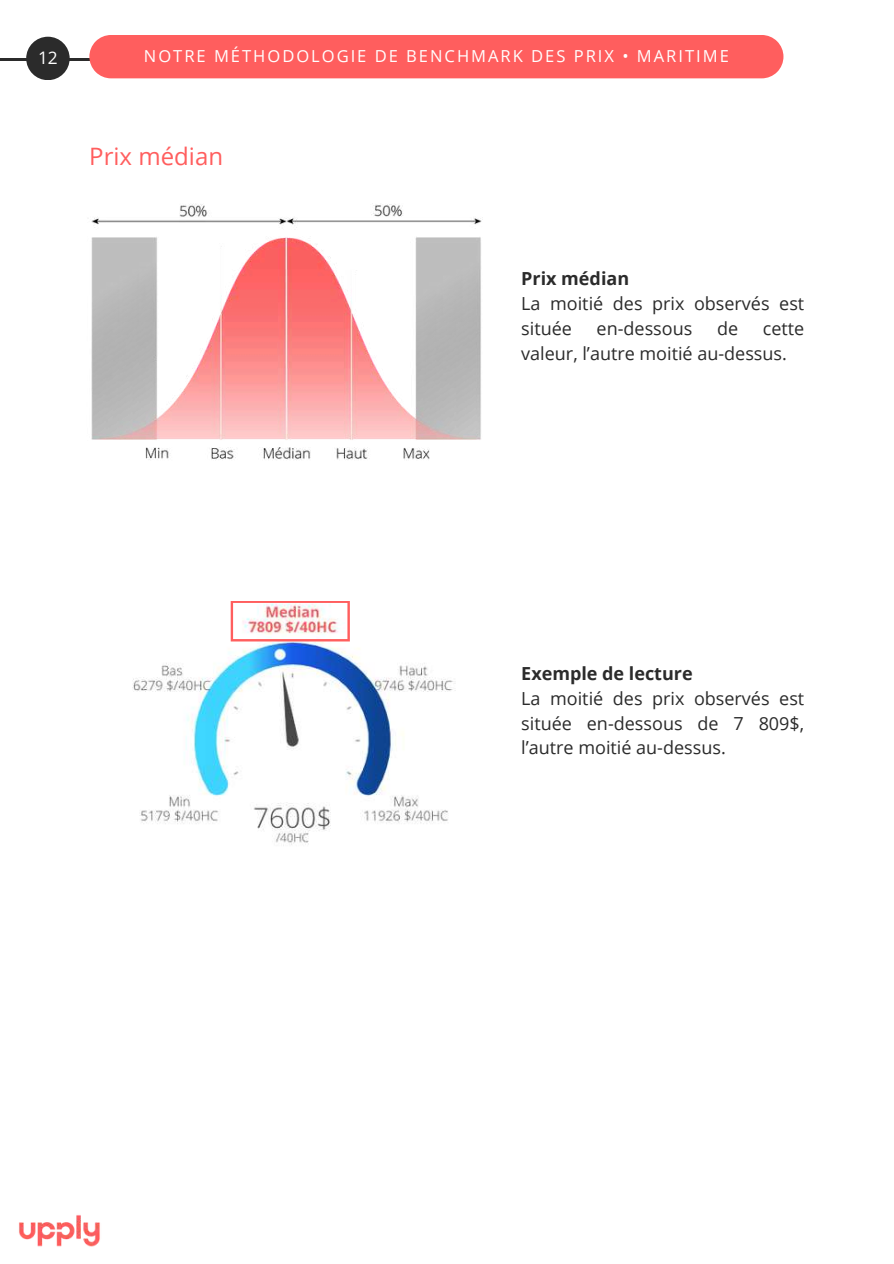
<style>
.page{position:relative;width:894px;height:1264px;background:#fff}
.page>*{position:absolute;margin:0;border:0;box-sizing:border-box;transform-origin:0 0}
.t1{font:24px "Open Sans";color:#ff5e5e}
.t2{font:18px/24.8px "Open Sans";color:#2b2b2b}
.t3{font:700 18px "Open Sans";color:#2b2b2b}
.t4{font:17.25px "Open Sans";color:#fff}
.t5{font:16.5px "Open Sans";letter-spacing:-.09em;color:#fff}
</style>
<div class="page">
<img style="left:91px;top:204px;width:392px;height:256px">
<img style="left:19px;top:1215px;width:81px;height:32px">
<img style="left:132px;top:601px;width:324px;height:245px">
<svg style="left:231px;top:601px;width:119px;height:40px"></svg>
<hr style="left:0;top:58px;width:119px;height:3px;background:#2b2b2b">
<div style="left:26px;top:37px;width:44px;height:43px;background:#2b2b2b;border-radius:50%"></div>
<div style="left:89px;top:35px;width:694px;height:43px;background:#ff5e5e"></div>
<p class="t4" style="left:38px;top:46px;width:21px">12</p>
<p class="t5" style="left:140px;top:46px;width:589px">NNOOTTRREE MMÉÉTTHHOODDOOLLOOGGIIEE DDEE BBEENNCCHHMMAARRKK DDEESS PPRRIIXX •• MMAARRIITTIIMMEE</p>
<h1 class="t1" style="left:89px;top:139px;width:135px">Prix médian</h1>
<p class="t3" style="left:521px;top:266px;width:109px">Prix médian</p>
<p class="t2" style="left:521px;top:291px;width:284px">La moitié des prix observés est située</p>
<p class="t2" style="left:596px;top:315px;width:97px">en-dessous</p>
<p class="t2" style="left:716px;top:315px;width:23px">de</p>
<p class="t2" style="left:521px;top:315px;width:284px;text-indent:241px">cette valeur, l’autre moitié au-dessus.</p>
<p class="t3" style="left:521px;top:661px;width:173px">Exemple de lecture</p>
<p class="t2" style="left:521px;top:685px;width:284px;text-align:justify">La moitié des prix observés est située en-dessous de 7 809$, l’autre moitié au-dessus.</p>
</div>
